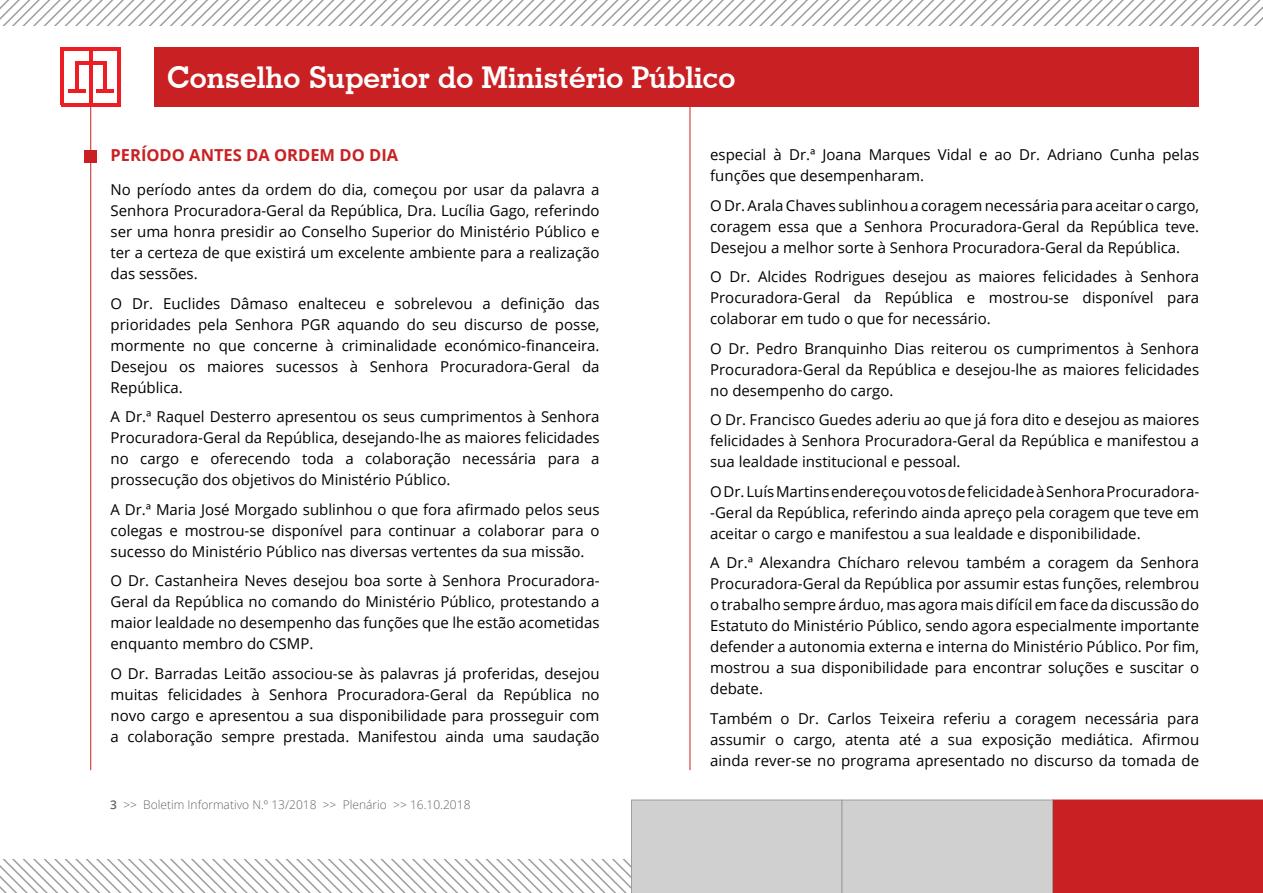
<style>
.page{position:relative;width:1263px;height:893px;background:#fff}
.page>*{position:absolute;margin:0;border:0;box-sizing:border-box;transform-origin:0 0}
.t1{font:700 30px "Geometric Slab 703 BT";color:#fff}
.titulo_texto_maiuscu{font:700 16.5px "Open Sans";color:#c92123}
.texto{font:15px/21px "Open Sans";color:#000;text-align:justify}
.t2{font:300 12px "Open Sans";color:#646464}
.s1{font-weight:600}
</style>
<div class="page">
<svg style="left:0;top:800px;width:1263px;height:93px"></svg>
<div style="left:154px;top:47px;width:1045px;height:60px;background:#c92123"></div>
<hr style="left:90px;top:104px;width:1px;height:666px;background:#c92123">
<hr style="left:75px;top:61px;width:3px;height:31px;background:#ed1d24">
<hr style="left:61px;top:47px;width:3px;height:58px;background:#ed1d24">
<hr style="left:117px;top:49px;width:3px;height:56px;background:#ed1d24">
<hr style="left:61px;top:103px;width:59px;height:4px;background:#ed1d24">
<hr style="left:61px;top:47px;width:59px;height:4px;background:#ed1d24">
<hr style="left:89px;top:48px;width:3px;height:56px;background:#ed1d24">
<hr style="left:68px;top:89px;width:17px;height:4px;background:#ed1d24">
<hr style="left:103px;top:61px;width:3px;height:31px;background:#ed1d24">
<hr style="left:75px;top:61px;width:31px;height:4px;background:#ed1d24">
<hr style="left:96px;top:89px;width:18px;height:4px;background:#ed1d24">
<hr style="left:690px;top:104px;width:1px;height:666px;background:#c92123">
<svg style="left:0;top:0;width:1263px;height:26px"></svg>
<div style="left:84px;top:150px;width:13px;height:13px;background:#c92123"></div>
<h1 class="t1" style="left:167px;top:60px;width:570px">Conselho Superior do Ministério Público</h1>
<p class="titulo_texto_maiuscu" style="left:111px;top:144px;width:289px">PERÍODO ANTES DA ORDEM DO DIA</p>
<p class="texto" style="left:111px;top:179px;width:490px">No período antes da ordem do dia, começou por usar da palavra a Senhora Procuradora-Geral da República, Dra. Lucília Gago, referindo ser uma honra presidir ao Conselho Superior do Ministério Público e ter a certeza de que existirá um excelente ambiente para a realização das sessões.</p>
<p class="texto" style="left:111px;top:292px;width:491px">O Dr. Euclides Dâmaso enalteceu e sobrelevou a definição das prioridades pela Senhora PGR aquando do seu discurso de posse, mormente no que concerne à criminalidade económico-financeira.<br>Desejou os maiores sucessos à Senhora Procuradora-Geral da República.</p>
<p class="texto" style="left:111px;top:406px;width:490px">A Dr.ª Raquel Desterro apresentou os seus cumprimentos à Senhora Procuradora-Geral da República, desejando-lhe as maiores felicidades no cargo e oferecendo toda a colaboração necessária para a prossecução dos objetivos do Ministério Público.</p>
<p class="texto" style="left:111px;top:498px;width:490px">A Dr.ª Maria José Morgado sublinhou o que fora afirmado pelos seus colegas e mostrou-se disponível para continuar a colaborar para o sucesso do Ministério Público nas diversas vertentes da sua missão.</p>
<p class="texto" style="left:111px;top:570px;width:490px">O Dr. Castanheira Neves desejou boa sorte à Senhora Procuradora-Geral da República no comando do Ministério Público, protestando a maior lealdade no desempenho das funções que lhe estão acometidas enquanto membro do CSMP.</p>
<p class="texto" style="left:111px;top:662px;width:490px">O Dr. Barradas Leitão associou-se às palavras já proferidas, desejou muitas felicidades à Senhora Procuradora-Geral da República no novo cargo e apresentou a sua disponibilidade para prosseguir com a colaboração sempre prestada. Manifestou ainda uma saudação</p>
<p class="t2" style="left:110px;top:796px;width:362px"><span class="s1">3</span> &gt;&gt; Boletim Informativo N.º 13/2018 &gt;&gt; Plenário &gt;&gt; 16.10.2018</p>
<p class="texto" style="left:710px;top:144px;width:491px">especial à Dr.ª Joana Marques Vidal e ao Dr. Adriano Cunha pelas funções que desempenharam.</p>
<p class="texto" style="left:710px;top:194px;width:490px">O Dr. Arala Chaves sublinhou a coragem necessária para aceitar o cargo, coragem essa que a Senhora Procuradora-Geral da República teve.<br>Desejou a melhor sorte à Senhora Procuradora-Geral da República.</p>
<p class="texto" style="left:710px;top:266px;width:490px">O Dr. Alcides Rodrigues desejou as maiores felicidades à Senhora Procuradora-Geral da República e mostrou-se disponível para colaborar em tudo o que for necessário.</p>
<p class="texto" style="left:710px;top:337px;width:491px">O Dr. Pedro Branquinho Dias reiterou os cumprimentos à Senhora Procuradora-Geral da República e desejou-lhe as maiores felicidades no desempenho do cargo.</p>
<p class="texto" style="left:710px;top:409px;width:490px">O Dr. Francisco Guedes aderiu ao que já fora dito e desejou as maiores felicidades à Senhora Procuradora-Geral da República e manifestou a sua lealdade institucional e pessoal.</p>
<p class="texto" style="left:710px;top:480px;width:490px">O Dr. Luís Martins endereçou votos de felicidade à Senhora Procuradora--Geral da República, referindo ainda apreço pela coragem que teve em aceitar o cargo e manifestou a sua lealdade e disponibilidade.</p>
<p class="texto" style="left:710px;top:552px;width:490px">A Dr.ª Alexandra Chícharo relevou também a coragem da Senhora Procuradora-Geral da República por assumir estas funções, relembrou o trabalho sempre árduo, mas agora mais difícil em face da discussão do Estatuto do Ministério Público, sendo agora especialmente importante defender a autonomia externa e interna do Ministério Público. Por fim, mostrou a sua disponibilidade para encontrar soluções e suscitar o debate.</p>
<p class="texto" style="left:710px;top:707px;width:491px">Também o Dr. Carlos Teixeira referiu a coragem necessária para assumir o cargo, atenta até a sua exposição mediática. Afirmou ainda rever-se no programa apresentado no discurso da tomada de</p>
</div>
